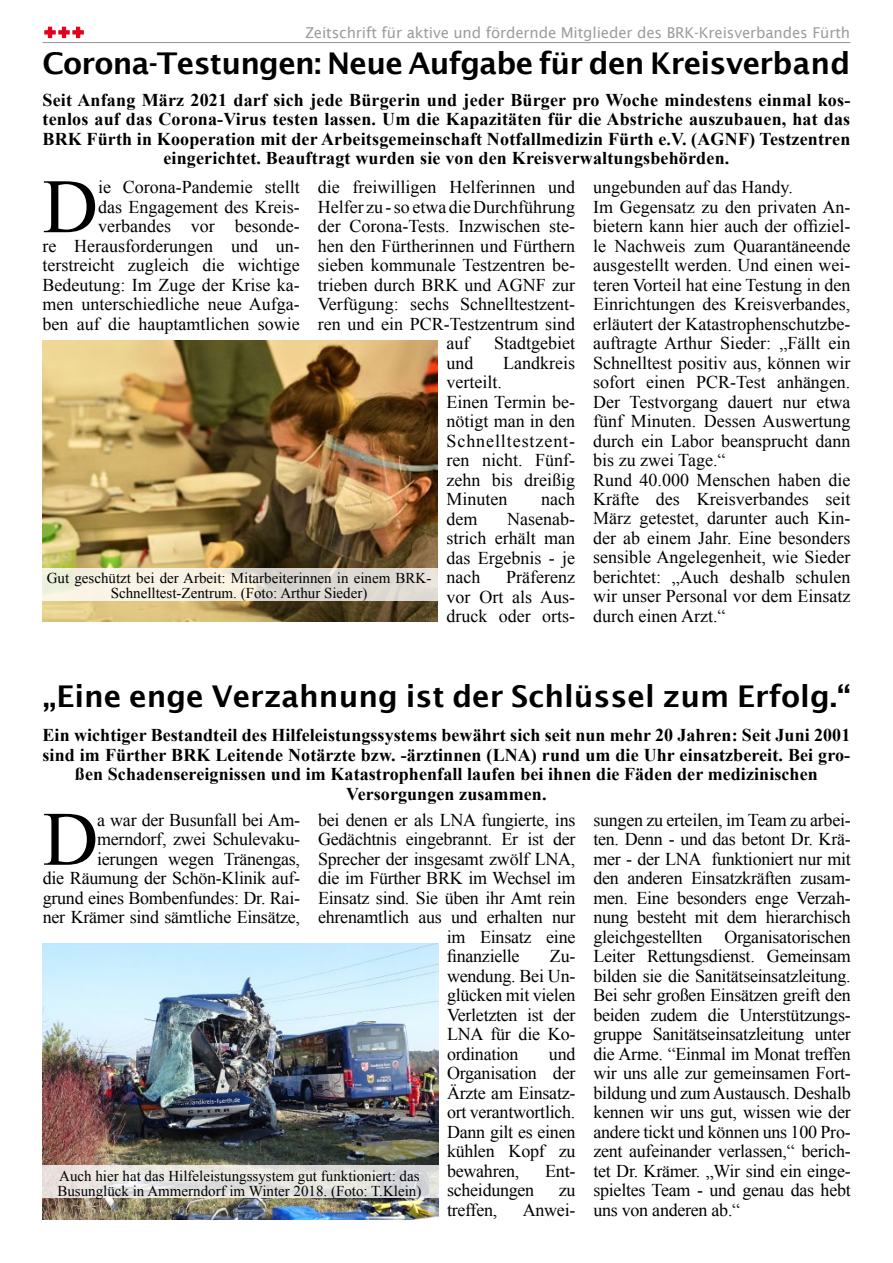
<style>
.page{position:relative;width:893px;height:1263px;background:#fff}
.page>*{position:absolute;margin:0;border:0;box-sizing:border-box;transform-origin:0 0}
.t1{font:76.95px "Times New Roman";color:#000}
.t2{font:600 30px "Lucida Sans";letter-spacing:-.025em;color:#000}
.t3{font:600 30px "Lucida Sans";color:#000}
.t4{font:18px/19.5px "Times New Roman";color:#000;text-align:justify}
.t5{font:700 18px/19.5px "Times New Roman";letter-spacing:.01em;color:#000;text-align:center}
.t6{font:15px/15px "Times New Roman";color:#000;text-align:center}
.t7{font:15px "Lucida Sans";letter-spacing:-.01em;color:#9c9e9f}
</style>
<div class="page">
<hr style="left:43px;top:42px;width:807px;height:1px;background:#9c9e9f">
<svg style="left:45px;top:27px;width:38px;height:11px"></svg>
<img style="left:43px;top:340px;width:395px;height:282px">
<svg style="left:42px;top:568px;width:396px;height:33px;background:#e9e5da"></svg>
<img style="left:43px;top:944px;width:395px;height:275px">
<svg style="left:42px;top:1165px;width:396px;height:33px;background:#e3e2de"></svg>
<p class="t7" style="left:305px;top:24px;width:547px">Zeitschrift für aktive und fördernde Mitglieder des BRK-Kreisverbandes Fürth</p>
<h2 class="t2" style="left:43px;top:46px;width:809px">Corona-Testungen: Neue Aufgabe für den Kreisverband</h2>
<p class="t5" style="left:43px;top:89px;width:809px">Seit Anfang März 2021 darf sich jede Bürgerin und jeder Bürger pro Woche mindestens einmal kos&shy;tenlos auf das Corona-Virus testen lassen. Um die Kapazitäten für die Abstriche auszubauen, hat das BRK Fürth in Kooperation mit der Arbeitsgemeinschaft Notfallmedizin Fürth e.V. (AGNF) Testzentren eingerichtet. Beauftragt wurden sie von den Kreisverwaltungsbehörden.</p>
<p class="t4" style="left:43px;top:177px;width:259px;text-align:right">ie Corona-Pandemie stellt<br>das Engagement des Kreis&shy;verbandes vor besonde-<br>re Herausforderungen und un&shy;terstreicht zugleich die wichtige<br>Bedeutung: Im Zuge der Krise ka&shy;men unterschiedliche neue Aufga&shy;ben auf die hauptamtlichen sowie</p>
<p class="t4" style="left:318px;top:177px;width:259px">die freiwilligen Helferinnen und</p>
<h1 class="t1" style="left:43px;top:152px;width:57px">D</h1>
<p class="t4" style="left:318px;top:196px;width:259px">Helfer zu - so etwa die Durchführung</p>
<p class="t4" style="left:318px;top:216px;width:259px">der Corona-Tests. Inzwischen ste-</p>
<p class="t4" style="left:318px;top:235px;width:259px">hen den Fürtherinnen und Fürthern</p>
<p class="t4" style="left:318px;top:255px;width:259px">sieben kommunale Testzentren be-</p>
<p class="t4" style="left:318px;top:274px;width:259px">trieben durch BRK und AGNF zur</p>
<p class="t4" style="left:318px;top:294px;width:259px">Verfügung: sechs Schnelltestzent-</p>
<p class="t4" style="left:318px;top:313px;width:259px">ren und ein PCR-Testzentrum sind</p>
<p class="t4" style="left:446px;top:333px;width:24px">auf</p>
<p class="t4" style="left:494px;top:333px;width:83px">Stadtgebiet</p>
<p class="t4" style="left:446px;top:352px;width:28px">und</p>
<p class="t4" style="left:503px;top:352px;width:73px">Landkreis</p>
<p class="t4" style="left:446px;top:372px;width:130px;text-align:left">verteilt.<br>Einen Termin be&shy;nötigt man in den<br>Schnelltestzent&shy;ren nicht. Fünf&shy;zehn bis dreißig<br>Minuten</p>
<p class="t4" style="left:541px;top:489px;width:35px">nach</p>
<p class="t6" style="left:47px;top:570px;width:386px">Gut geschützt bei der Arbeit: Mitarbeiterinnen in einem BRK-<br>Schnelltest-Zentrum. (Foto: Arthur Sieder)</p>
<p class="t4" style="left:446px;top:508px;width:130px;text-indent:61px">Nasenab&shy;strich erhält man das Ergebnis - je nach</p>
<p class="t4" style="left:446px;top:508px;width:32px">dem</p>
<p class="t4" style="left:446px;top:567px;width:130px;text-indent:60px">Präferenz vor Ort als Aus&shy;druck oder orts-</p>
<p class="t4" style="left:593px;top:177px;width:259px;text-align:left">ungebunden auf das Handy.<br>Im Gegensatz zu den privaten An&shy;bietern kann hier auch der offiziel&shy;le Nachweis zum Quarantäneende ausgestellt werden. Und einen wei&shy;teren Vorteil hat eine Testung in den<br>Einrichtungen des Kreisverbandes, erläutert der Katastrophenschutzbe&shy;auftragte Arthur Sieder: „Fällt ein<br>Schnelltest positiv aus, können wir sofort einen PCR-Test anhängen.<br>Der Testvorgang dauert nur etwa fünf Minuten. Dessen Auswertung durch ein Labor beansprucht dann bis zu zwei Tage.“<br>Rund 40.000 Menschen haben die<br>Kräfte des Kreisverbandes seit<br>März getestet, darunter auch Kin&shy;der ab einem Jahr. Eine besonders sensible Angelegenheit, wie Sieder berichtet: „Auch deshalb schulen wir unser Personal vor dem Einsatz durch einen Arzt.“</p>
<h2 class="t3" style="left:43px;top:679px;width:809px">„Eine enge Verzahnung ist der Schlüssel zum Erfolg.“</h2>
<p class="t5" style="left:43px;top:725px;width:809px">Ein wichtiger Bestandteil des Hilfeleistungssystems bewährt sich seit nun mehr 20 Jahren: Seit Juni 2001 sind im Fürther BRK Leitende Notärzte bzw. -ärztinnen (LNA) rund um die Uhr einsatzbereit. Bei gro&shy;ßen Schadensereignissen und im Katastrophenfall laufen bei ihnen die Fäden der medizinischen Versorgungen zusammen.</p>
<p class="t4" style="left:43px;top:809px;width:259px;text-align:right">a war der Busunfall bei Am&shy;merndorf, zwei Schulevaku&shy;ierungen wegen Tränengas,<br>die Räumung der Schön-Klinik auf&shy;grund eines Bombenfundes: Dr. Rai&shy;ner Krämer sind sämtliche Einsätze,</p>
<p class="t4" style="left:318px;top:809px;width:259px">bei denen er als LNA fungierte, ins</p>
<h1 class="t1" style="left:43px;top:785px;width:57px">D</h1>
<p class="t4" style="left:318px;top:829px;width:259px">Gedächtnis eingebrannt. Er ist der</p>
<p class="t4" style="left:318px;top:848px;width:259px">Sprecher der insgesamt zwölf LNA,</p>
<p class="t4" style="left:318px;top:868px;width:259px">die im Fürther BRK im Wechsel im</p>
<p class="t4" style="left:318px;top:887px;width:259px">Einsatz sind. Sie üben ihr Amt rein</p>
<p class="t4" style="left:318px;top:907px;width:259px">ehrenamtlich aus und erhalten nur</p>
<p class="t4" style="left:447px;top:926px;width:130px">im Einsatz eine</p>
<p class="t4" style="left:447px;top:946px;width:74px">finanzielle</p>
<p class="t4" style="left:447px;top:946px;width:130px;text-indent:103px">Zu&shy;wendung. Bei Un&shy;glücken mit vielen Verletzten ist der LNA für die Ko&shy;ordination</p>
<p class="t4" style="left:447px;top:1043px;width:130px;text-indent:102px">und Organisation der Ärzte am Einsatz&shy;ort verantwortlich.<br>Dann gilt es einen kühlen Kopf zu bewahren,</p>
<p class="t4" style="left:545px;top:1160px;width:32px">Ent-</p>
<p class="t6" style="left:57px;top:1168px;width:365px;text-align:left">Auch hier hat das Hilfeleistungssystem gut funktioniert: das<br>Busunglück in Ammerndorf im Winter 2018. (Foto: T.Klein)</p>
<p class="t4" style="left:447px;top:1180px;width:89px">scheidungen</p>
<p class="t4" style="left:559px;top:1180px;width:18px">zu</p>
<p class="t4" style="left:447px;top:1199px;width:52px">treffen,</p>
<p class="t4" style="left:523px;top:1199px;width:54px">Anwei-</p>
<p class="t4" style="left:593px;top:809px;width:259px">sungen zu erteilen, im Team zu arbei&shy;ten. Denn - und das betont Dr. Krä&shy;mer - der LNA funktioniert nur mit den anderen Einsatzkräften zusam&shy;men. Eine besonders enge Verzah&shy;nung besteht mit dem hierarchisch gleichgestellten Organisatorischen Leiter Rettungsdienst. Gemeinsam bilden sie die Sanitätseinsatzleitung.<br>Bei sehr großen Einsätzen greift den beiden zudem die Unterstützungs&shy;gruppe Sanitätseinsatzleitung unter die Arme. “Einmal im Monat treffen wir uns alle zur gemeinsamen Fort&shy;bildung und zum Austausch. Deshalb kennen wir uns gut, wissen wie der andere tickt und können uns 100 Pro&shy;zent aufeinander verlassen,“ berich&shy;tet Dr. Krämer. „Wir sind ein einge&shy;spieltes Team - und genau das hebt uns von anderen ab.“</p>
</div>
